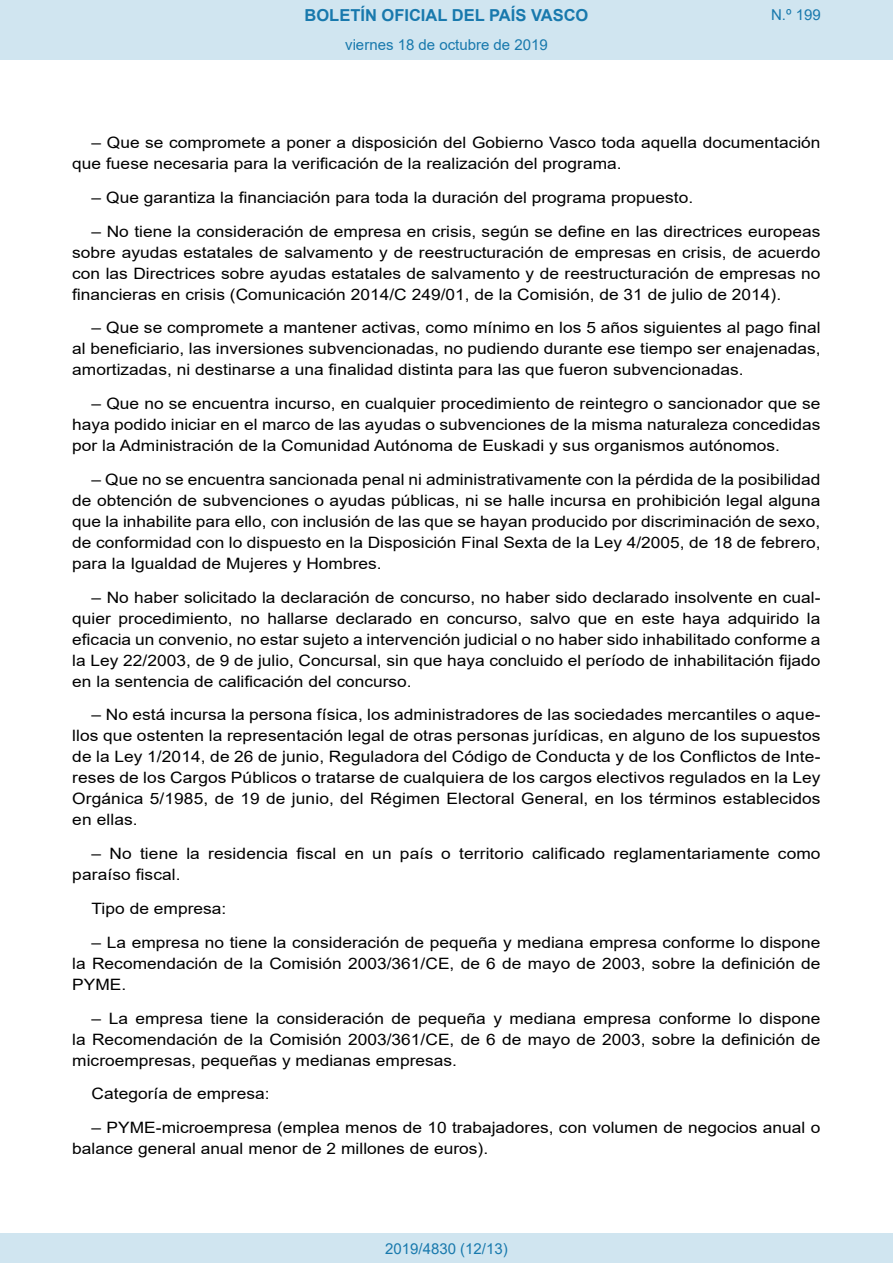
<style>
.page{position:relative;width:893px;height:1263px;background:#fff}
.page>*{position:absolute;margin:0;border:0;box-sizing:border-box;transform-origin:0 0}
.t1{font:700 16.5px "Arial";color:#1879ad}
.BOPVDetalle{font:15.6px/21px "Arial";color:#000;text-align:justify;scale:1.11 1}
.Paginacion_Centro{font:15px "Arial";color:#1879ad}
</style>
<div class="page">
<div style="left:0;top:0;width:893px;height:60px;background:#d0e5f0"></div>
<div style="left:0;top:1233px;width:893px;height:30px;background:#d0e5f0"></div>
<p class="t1" style="left:305px;top:3px;width:285px">BOLETÍN OFICIAL DEL PAÍS VASCO</p>
<p class="Paginacion_Centro" style="left:345px;top:35px;width:204px">viernes 18 de octubre de 2019</p>
<p class="Paginacion_Centro" style="left:771px;top:5px;width:51px">N.º 199</p>
<p class="BOPVDetalle" style="left:72px;top:132px;width:676px;text-indent:19px">– Que se compromete a poner a disposición del Gobierno Vasco toda aquella documentación que fuese necesaria para la verificación de la realización del programa.</p>
<p class="BOPVDetalle" style="left:92px;top:187px;width:543px">– Que garantiza la financiación para toda la duración del programa propuesto.</p>
<p class="BOPVDetalle" style="left:72px;top:221px;width:676px;text-indent:19px">– No tiene la consideración de empresa en crisis, según se define en las directrices europeas sobre ayudas estatales de salvamento y de reestructuración de empresas en crisis, de acuerdo con las Directrices sobre ayudas estatales de salvamento y de reestructuración de empresas no financieras en crisis (Comunicación 2014/C 249/01, de la Comisión, de 31 de julio de 2014).</p>
<p class="BOPVDetalle" style="left:72px;top:317px;width:676px;text-indent:19px">– Que se compromete a mantener activas, como mínimo en los 5 años siguientes al pago final al beneficiario, las inversiones subvencionadas, no pudiendo durante ese tiempo ser enajenadas, amortizadas, ni destinarse a una finalidad distinta para las que fueron subvencionadas.</p>
<p class="BOPVDetalle" style="left:72px;top:393px;width:676px;text-indent:19px">– Que no se encuentra incurso, en cualquier procedimiento de reintegro o sancionador que se haya podido iniciar en el marco de las ayudas o subvenciones de la misma naturaleza concedidas por la Administración de la Comunidad Autónoma de Euskadi y sus organismos autónomos.</p>
<p class="BOPVDetalle" style="left:72px;top:469px;width:676px;text-indent:19px">– Que no se encuentra sancionada penal ni administrativamente con la pérdida de la posibilidad de obtención de subvenciones o ayudas públicas, ni se halle incursa en prohibición legal alguna que la inhabilite para ello, con inclusión de las que se hayan producido por discriminación de sexo, de conformidad con lo dispuesto en la Disposición Final Sexta de la Ley 4/2005, de 18 de febrero, para la Igualdad de Mujeres y Hombres.</p>
<p class="BOPVDetalle" style="left:72px;top:587px;width:676px;text-indent:19px">– No haber solicitado la declaración de concurso, no haber sido declarado insolvente en cual&shy;quier procedimiento, no hallarse declarado en concurso, salvo que en este haya adquirido la eficacia un convenio, no estar sujeto a intervención judicial o no haber sido inhabilitado conforme a la Ley 22/2003, de 9 de julio, Concursal, sin que haya concluido el período de inhabilitación fijado en la sentencia de calificación del concurso.</p>
<p class="BOPVDetalle" style="left:72px;top:704px;width:676px;text-indent:19px">– No está incursa la persona física, los administradores de las sociedades mercantiles o aque&shy;llos que ostenten la representación legal de otras personas jurídicas, en alguno de los supuestos de la Ley 1/2014, de 26 de junio, Reguladora del Código de Conducta y de los Conflictos de Inte&shy;reses de los Cargos Públicos o tratarse de cualquiera de los cargos electivos regulados en la Ley Orgánica 5/1985, de 19 de junio, del Régimen Electoral General, en los términos establecidos en ellas.</p>
<p class="BOPVDetalle" style="left:72px;top:843px;width:676px;text-indent:19px">– No tiene la residencia fiscal en un país o territorio calificado reglamentariamente como paraíso fiscal.</p>
<p class="BOPVDetalle" style="left:92px;top:898px;width:123px">Tipo de empresa:</p>
<p class="BOPVDetalle" style="left:72px;top:932px;width:676px;text-indent:19px">– La empresa no tiene la consideración de pequeña y mediana empresa conforme lo dispone la Recomendación de la Comisión 2003/361/CE, de 6 de mayo de 2003, sobre la definición de PYME.</p>
<p class="BOPVDetalle" style="left:72px;top:1007px;width:676px;text-indent:19px">– La empresa tiene la consideración de pequeña y mediana empresa conforme lo dispone la Recomendación de la Comisión 2003/361/CE, de 6 de mayo de 2003, sobre la definición de microempresas, pequeñas y medianas empresas.</p>
<p class="BOPVDetalle" style="left:92px;top:1083px;width:162px">Categoría de empresa:</p>
<p class="BOPVDetalle" style="left:72px;top:1117px;width:675px;text-indent:19px">– PYME-microempresa (emplea menos de 10 trabajadores, con volumen de negocios anual o balance general anual menor de 2 millones de euros).</p>
<p class="Paginacion_Centro" style="left:385px;top:1238px;width:124px">2019/4830 (12/13)</p>
</div>
